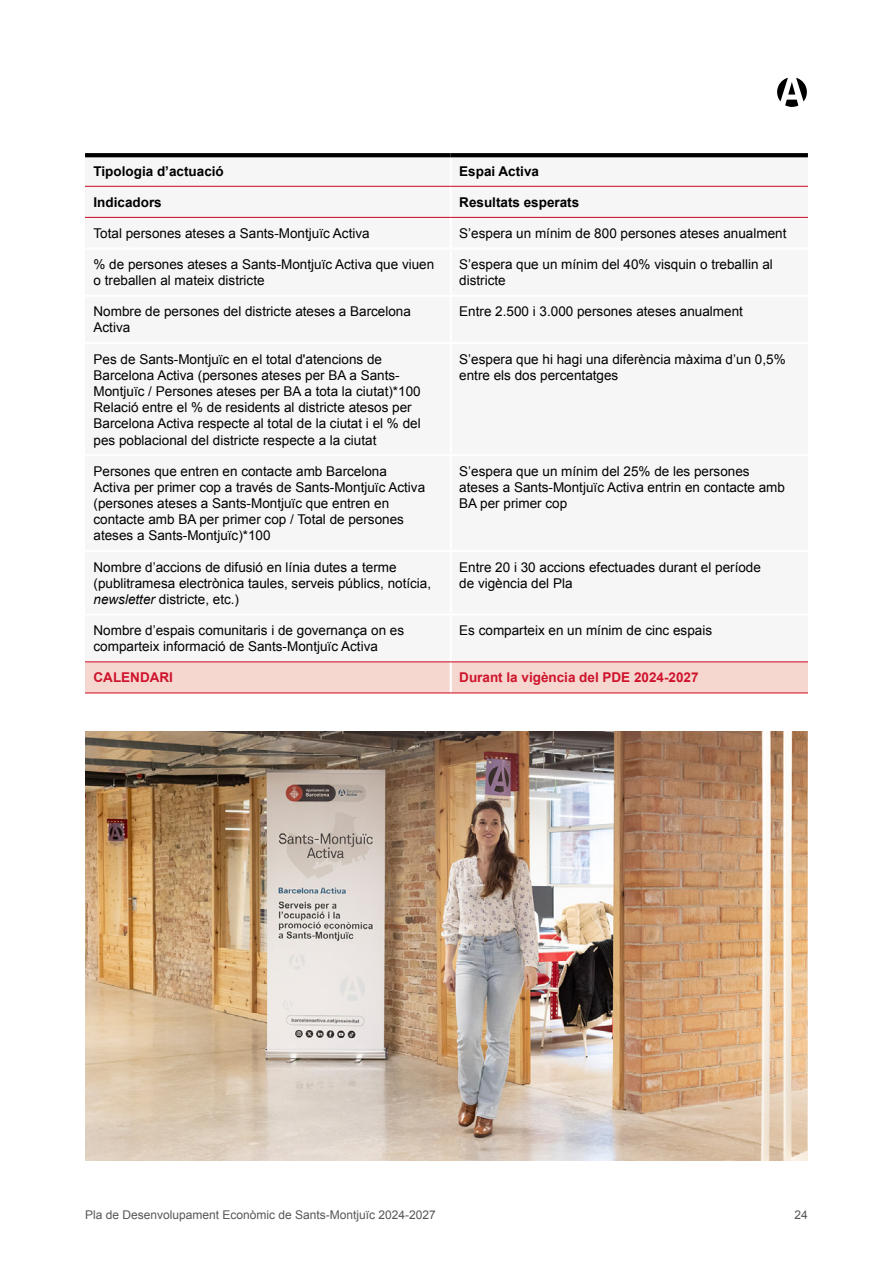
<style>
.page{position:relative;width:893px;height:1263px;background:#fff}
.page>*{position:absolute;margin:0;border:0;box-sizing:border-box;transform-origin:0 0}
.t1{font:13.5px/16.2px "Arial";color:#000}
.t2{font:700 13.5px "Arial";color:#000}
.t3{font:700 13.5px "Arial";color:#ce132c}
.t4{font:12px "Arial";color:#575756}
.s1{font-style:italic}
</style>
<div class="page">
<svg style="left:777px;top:78px;width:30px;height:29px"></svg>
<div style="left:85px;top:157px;width:723px;height:29px;background:#f6f6f6"></div>
<div style="left:85px;top:662px;width:723px;height:30px;background:#f6d7cf"></div>
<hr style="left:450px;top:157px;width:2px;height:29px;background:#fff">
<hr style="left:450px;top:662px;width:2px;height:30px;background:#fff">
<hr style="left:85px;top:186px;width:366px;height:1px;background:#ce132c">
<hr style="left:451px;top:186px;width:357px;height:1px;background:#ce132c">
<hr style="left:85px;top:661px;width:366px;height:1px;background:#ce132c">
<hr style="left:451px;top:661px;width:357px;height:1px;background:#ce132c">
<hr style="left:85px;top:692px;width:366px;height:1px;background:#ce132c">
<hr style="left:451px;top:692px;width:357px;height:1px;background:#ce132c">
<hr style="left:85px;top:217px;width:366px;height:1px;background:#ce132c">
<hr style="left:451px;top:217px;width:357px;height:1px;background:#ce132c">
<svg style="left:85px;top:153px;width:366px;height:4px"></svg>
<svg style="left:451px;top:153px;width:357px;height:4px"></svg>
<img style="left:85px;top:731px;width:723px;height:429px">
<p class="t2" style="left:94px;top:162px;width:132px">Tipologia d’actuació</p>
<p class="t2" style="left:459px;top:162px;width:81px">Espai Activa</p>
<p class="t2" style="left:94px;top:193px;width:70px">Indicadors</p>
<p class="t2" style="left:459px;top:193px;width:122px">Resultats esperats</p>
<p class="t1" style="left:94px;top:225px;width:278px">Total persones ateses a Sants-Montjuïc Activa</p>
<p class="t1" style="left:459px;top:225px;width:329px">S’espera un mínim de 800 persones ateses anualment</p>
<p class="t1" style="left:94px;top:256px;width:342px">% de persones ateses a Sants-Montjuïc Activa que viuen o treballen al mateix districte</p>
<p class="t1" style="left:459px;top:256px;width:315px">S’espera que un mínim del 40% visquin o treballin al districte</p>
<p class="t1" style="left:94px;top:304px;width:319px">Nombre de persones del districte ateses a Barcelona<br>Activa</p>
<p class="t1" style="left:459px;top:304px;width:285px">Entre 2.500 i 3.000 persones ateses anualment</p>
<p class="t1" style="left:94px;top:351px;width:329px">Pes de Sants-Montjuïc en el total d'atencions de Barcelona Activa (persones ateses per BA a Sants-Montjuïc / Persones ateses per BA a tota la ciutat)*100<br>Relació entre el % de residents al districte atesos per Barcelona Activa respecte al total de la ciutat i el % del pes poblacional del districte respecte a la ciutat</p>
<p class="t1" style="left:459px;top:351px;width:328px">S’espera que hi hagi una diferència màxima d’un 0,5% entre els dos percentatges</p>
<p class="t1" style="left:94px;top:463px;width:333px">Persones que entren en contacte amb Barcelona Activa per primer cop a través de Sants-Montjuïc Activa (persones ateses a Sants-Montjuïc que entren en contacte amb BA per primer cop / Total de persones ateses a Sants-Montjuïc)*100</p>
<p class="t1" style="left:459px;top:463px;width:327px">S’espera que un mínim del 25% de les persones ateses a Sants-Montjuïc Activa entrin en contacte amb<br>BA per primer cop</p>
<p class="t1" style="left:94px;top:559px;width:339px">Nombre d’accions de difusió en línia dutes a terme (publitramesa electrònica taules, serveis públics, notícia, <span class="s1">newsletter</span> districte, etc.)</p>
<p class="t1" style="left:459px;top:559px;width:303px">Entre 20 i 30 accions efectuades durant el període de vigència del Pla</p>
<p class="t1" style="left:94px;top:622px;width:312px">Nombre d’espais comunitaris i de governança on es comparteix informació de Sants-Montjuïc Activa</p>
<p class="t1" style="left:459px;top:622px;width:254px">Es comparteix en un mínim de cinc espais</p>
<p class="t3" style="left:94px;top:669px;width:81px">CALENDARI</p>
<p class="t3" style="left:459px;top:669px;width:241px">Durant la vigència del PDE 2024-2027</p>
<p class="t4" style="left:85px;top:1206px;width:352px">Pla de Desenvolupament Econòmic de Sants-Montjuïc 2024-2027</p>
<p class="t4" style="left:795px;top:1206px;width:15px">24</p>
</div>
